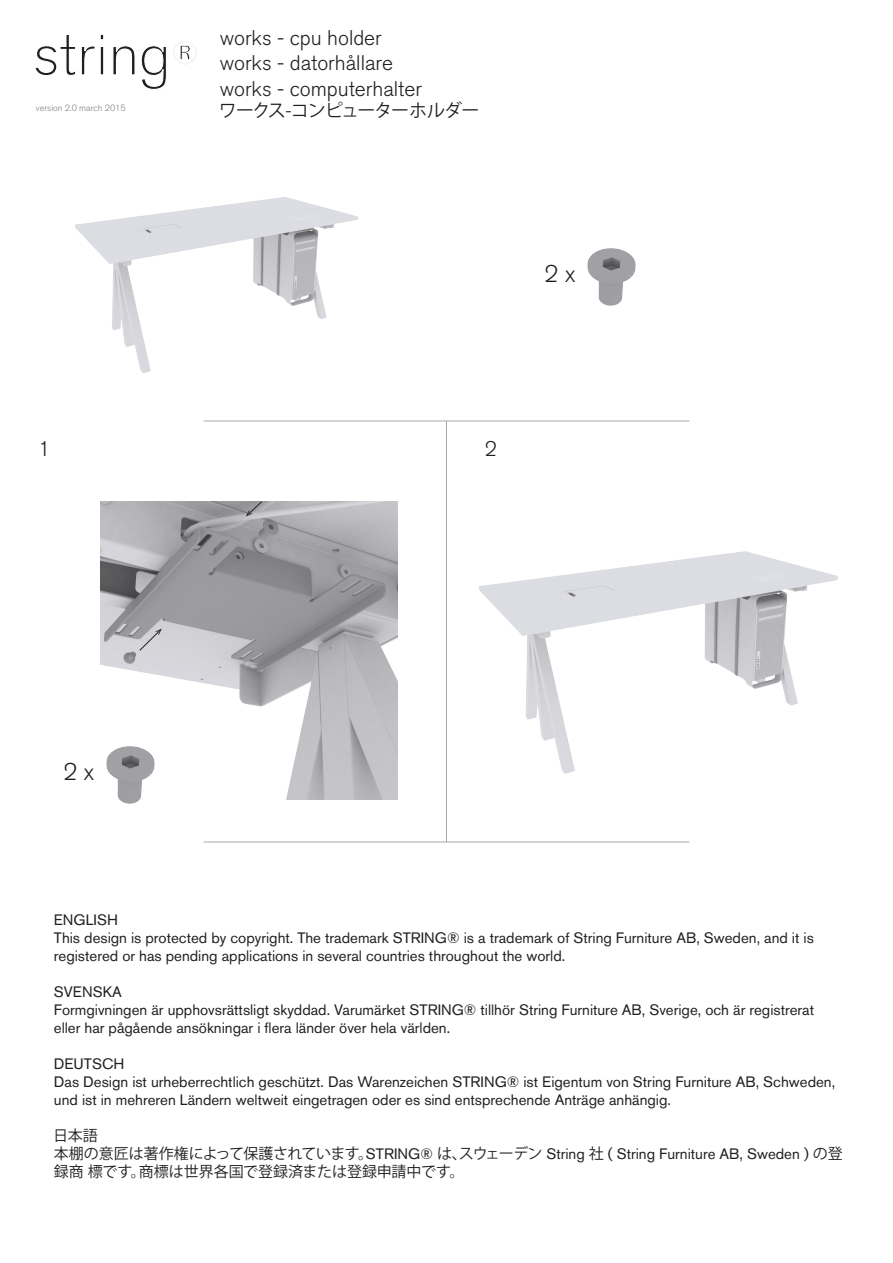
<style>
.page{position:relative;width:893px;height:1263px;background:#fff}
.page>*{position:absolute;margin:0;border:0;box-sizing:border-box;transform-origin:0 0}
.t1{font:300 24px "Akzidenz Grotesk BQ";color:#231f20}
.t2{font:300 21px/25.2px "Akzidenz Grotesk BQ";color:#231f20}
.t3{font:18px "Koz Go Pr 6 N";letter-spacing:-.06em;color:#231f20}
.t4{font:15px/18px "Akzidenz Grotesk BQ";color:#231f20}
.t5{font:15px "Koz Go Pr 6 N";color:#231f20}
.t6{font:300 9px "Akzidenz Grotesk BQ";color:#808285}
.s1{font-family:"Akzidenz Grotesk BQ";font-weight:300}
.s2{font-family:"Koz Go Pr 6 N"}
</style>
<div class="page">
<hr style="left:204px;top:421px;width:485px;height:1px;background:#a8a9ad">
<hr style="left:446px;top:421px;width:1px;height:421px;background:#a8a9ad">
<hr style="left:204px;top:842px;width:485px;height:1px;background:#a8a9ad">
<svg style="left:35px;top:34px;width:69px;height:42px"></svg>
<svg style="left:113px;top:45px;width:54px;height:45px"></svg>
<svg style="left:173px;top:41px;width:23px;height:23px"></svg>
<img style="left:75px;top:197px;width:283px;height:176px">
<img style="left:587px;top:248px;width:49px;height:58px">
<img style="left:100px;top:502px;width:298px;height:297px">
<img style="left:103px;top:739px;width:58px;height:65px">
<svg style="left:246px;top:501px;width:17px;height:15px"></svg>
<svg style="left:139px;top:628px;width:23px;height:23px"></svg>
<img style="left:479px;top:551px;width:359px;height:223px">
<p class="t6" style="left:36px;top:103px;width:91px">version 2.0 march 2015</p>
<h2 class="t2" style="left:220px;top:26px;width:204px">works - cpu holder works - datorhållare works - computerhalter</h2>
<p class="t3" style="left:219px;top:101px;width:262px">ワークス<span class="s1">-</span>コンピューターホルダー</p>
<h1 class="t1" style="left:544px;top:260px;width:33px">2 x</h1>
<h2 class="t2" style="left:38px;top:436px;width:14px">1</h2>
<h2 class="t2" style="left:485px;top:436px;width:14px">2</h2>
<h1 class="t1" style="left:63px;top:759px;width:33px">2 x</h1>
<p class="t4" style="left:54px;top:910px;width:761px">ENGLISH<br>This design is protected by copyright. The trademark STRING® is a trademark of String Furniture AB, Sweden, and it is registered or has pending applications in several countries throughout the world.</p>
<p class="t4" style="left:54px;top:982px;width:762px">SVENSKA<br>Formgivningen är upphovsrättsligt skyddad. Varumärket STRING® tillhör String Furniture AB, Sverige, och är registrerat eller har pågående ansökningar i flera länder över hela världen.</p>
<p class="t4" style="left:54px;top:1054px;width:783px">DEUTSCH<br>Das Design ist urheberrechtlich geschützt. Das Warenzeichen STRING® ist Eigentum von String Furniture AB, Schweden, und ist in mehreren Ländern weltweit eingetragen oder es sind entsprechende Anträge anhängig.</p>
<p class="t5" style="left:53px;top:1127px;width:46px">日本語</p>
<p class="t4" style="left:54px;top:1144px;width:790px"><span class="s2">本棚の意匠は著作権によって保護されています。</span>STRING® <span class="s2">は、スウェーデン</span> String <span class="s2">社</span> ( String Furniture AB, Sweden ) <span class="s2">の登</span></p>
<p class="t5" style="left:54px;top:1163px;width:412px">録商標です。商標は世界各国で登録済または登録申請中です。</p>
</div>
